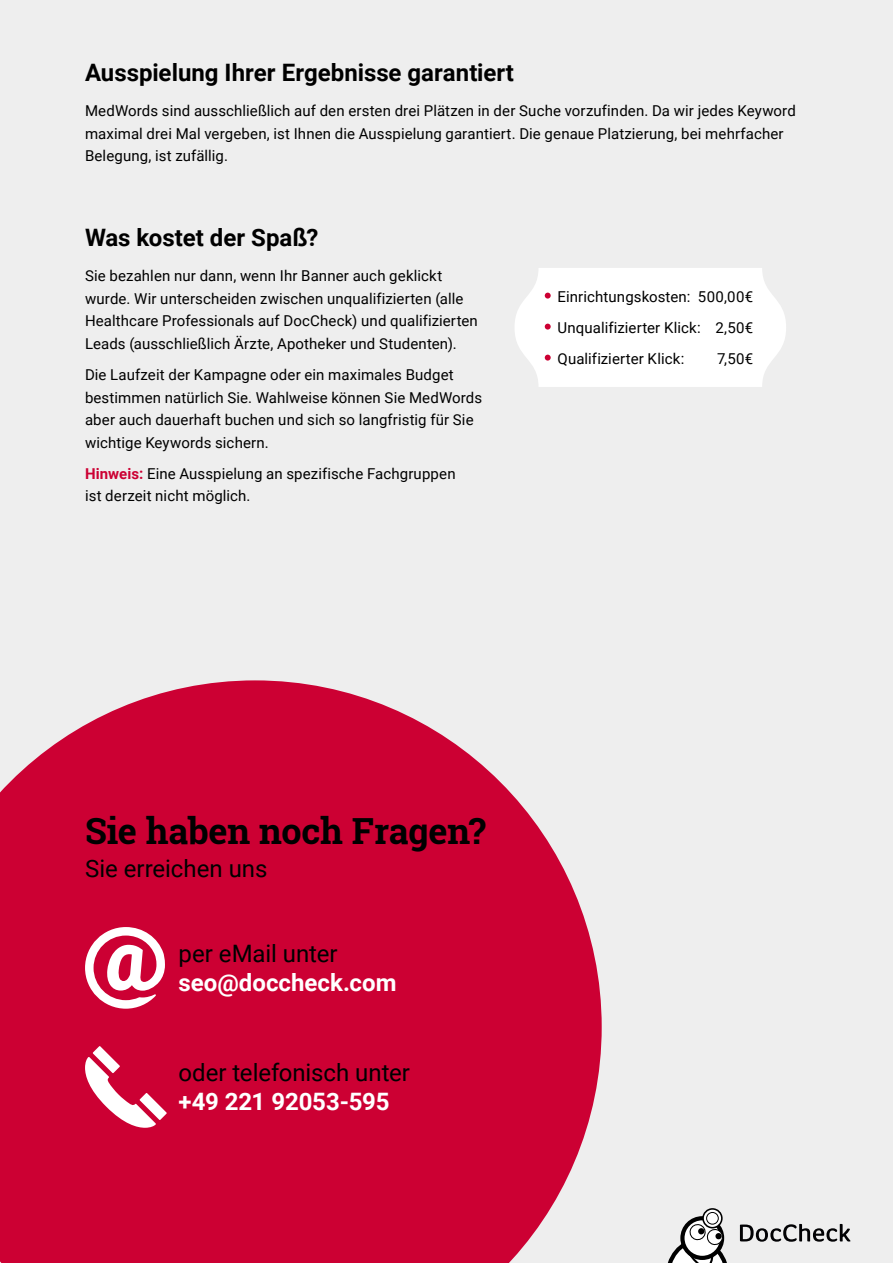
<style>
.page{position:relative;width:893px;height:1263px;background:#eee}
.page>*{position:absolute;margin:0;border:0;box-sizing:border-box;transform-origin:0 0}
.t1{font:700 36px "Roboto Slab";letter-spacing:-.01em;color:#000}
.t2{font:700 24px "Roboto";color:#000}
.t3{font:24px "Roboto";color:#000}
.t4{font:700 24px "Roboto";color:#fff}
.t5{font:15px/22.5px "Roboto";letter-spacing:.005em;color:#000}
.s1{font-weight:700;color:#c03}
</style>
<div class="page">
<svg style="left:740px;top:1224px;width:110px;height:18px"></svg>
<svg style="left:682px;top:1218px;width:40px;height:40px"></svg>
<div style="left:680px;top:1216px;width:44px;height:44px;border:4px solid #000;border-radius:50%"></div>
<svg style="left:703px;top:1209px;width:19px;height:19px"></svg>
<div style="left:702px;top:1208px;width:21px;height:20px;border:2px solid #000;border-radius:50%"></div>
<div style="left:707px;top:1212px;width:11px;height:12px;background:#fff;border-radius:50%"></div>
<div style="left:706px;top:1212px;width:13px;height:12px;border:1px solid #000;border-radius:50%"></div>
<svg style="left:667px;top:1224px;width:60px;height:39px"></svg>
<svg style="left:0;top:680px;width:602px;height:583px;background:#d01d4a"></svg>
<svg style="left:85px;top:927px;width:80px;height:82px;background:#e37490"></svg>
<svg style="left:85px;top:1046px;width:82px;height:82px;background:#dc5174"></svg>
<svg style="left:515px;top:268px;width:271px;height:119px;background:#fdfcfc"></svg>
<h2 class="t2" style="left:85px;top:55px;width:430px">Ausspielung Ihrer Ergebnisse garantiert</h2>
<p class="t5" style="left:85px;top:99px;width:712px">MedWords sind ausschließlich auf den ersten drei Plätzen in der Suche vorzufinden. Da wir jedes Keyword maximal drei Mal vergeben, ist Ihnen die Ausspielung garantiert. Die genaue Platzierung, bei mehrfacher<br>Belegung, ist zufällig.</p>
<h2 class="t2" style="left:85px;top:221px;width:235px">Was kostet der Spaß?</h2>
<p class="t5" style="left:85px;top:264px;width:394px">Sie bezahlen nur dann, wenn Ihr Banner auch geklickt wurde. Wir unterscheiden zwischen unqualifizierten (alle Healthcare Professionals auf DocCheck) und qualifizierten Leads (ausschließlich Ärzte, Apotheker und Studenten).</p>
<p class="t5" style="left:85px;top:363px;width:399px">Die Laufzeit der Kampagne oder ein maximales Budget bestimmen natürlich Sie. Wahlweise können Sie MedWords aber auch dauerhaft buchen und sich so langfristig für Sie wichtige Keywords sichern.</p>
<p class="t5" style="left:85px;top:461px;width:372px"><span class="s1">Hinweis:</span> Eine Ausspielung an spezifische Fachgruppen ist derzeit nicht möglich.</p>
<p class="t5" style="left:557px;top:280px;width:197px;line-height:31px;text-align:justify">Einrichtungskosten: 500,00€ Unqualifizierter Klick: 2,50€ Qualifizierter Klick:</p>
<p class="t5" style="left:717px;top:347px;width:38px">7,50€</p>
<h1 class="t1" style="left:85px;top:806px;width:402px">Sie haben noch Fragen?</h1>
<h2 class="t3" style="left:85px;top:851px;width:184px">Sie erreichen uns</h2>
<h2 class="t3" style="left:179px;top:937px;width:161px">per eMail unter</h2>
<h2 class="t4" style="left:179px;top:965px;width:219px">seo@doccheck.com</h2>
<h2 class="t3" style="left:179px;top:1056px;width:233px">oder telefonisch unter</h2>
<h2 class="t4" style="left:179px;top:1084px;width:212px">+49 221 92053-595</h2>
</div>
